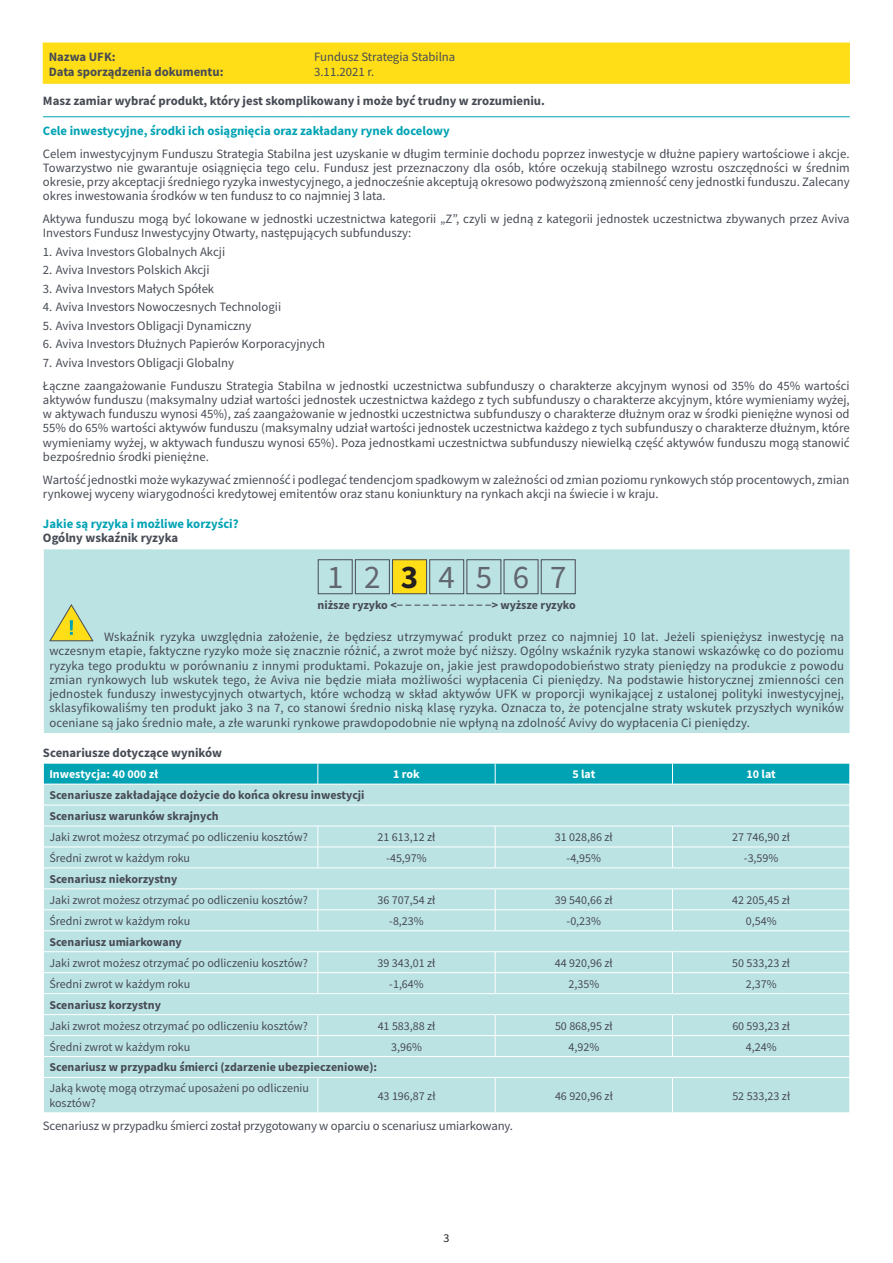
<style>
.page{position:relative;width:893px;height:1263px;background:#fff}
.page>*{position:absolute;margin:0;border:0;box-sizing:border-box;transform-origin:0 0}
.t1{font:33px "Source Sans Pro";letter-spacing:.63em;color:#62666f}
.t2{font:12.75px/14.2px "Source Sans Pro";color:#464b54}
.t3{font:700 12.75px/15.3px "Source Sans Pro";color:#464b54}
.t4{font:700 12.75px "Source Sans Pro";color:#00a3b4}
.t5{font:12px/14.4px "Source Sans Pro";color:#464b54}
.t6{font:700 12px/21px "Source Sans Pro";color:#464b54}
.t7{font:700 12px "Source Sans Pro";color:#fff}
.t8{font:12px "Source Sans Pro";color:#231f20}
.s1{font-weight:700;color:#231f20}
</style>
<div class="page">
<div style="left:43px;top:43px;width:807px;height:41px;background:#ffdd17"></div>
<hr style="left:43px;top:117px;width:265px;height:1px;background:#00a3b4">
<hr style="left:308px;top:117px;width:542px;height:1px;background:#00a3b4">
<div style="left:43px;top:549px;width:807px;height:184px;background:#bce3e4"></div>
<hr style="left:43px;top:549px;width:1px;height:184px;background:#fff">
<div style="left:318px;top:559px;width:35px;height:35px;border:1px solid #464b54"></div>
<div style="left:355px;top:559px;width:35px;height:35px;border:1px solid #464b54"></div>
<div style="left:393px;top:560px;width:34px;height:34px;background:#ffdd17"></div>
<div style="left:392px;top:559px;width:35px;height:35px;border:1px solid #464b54"></div>
<div style="left:429px;top:559px;width:35px;height:35px;border:1px solid #464b54"></div>
<div style="left:466px;top:559px;width:35px;height:35px;border:1px solid #464b54"></div>
<div style="left:504px;top:559px;width:34px;height:35px;border:1px solid #464b54"></div>
<div style="left:541px;top:559px;width:35px;height:35px;border:1px solid #464b54"></div>
<svg style="left:49px;top:604px;width:45px;height:38px"></svg>
<div style="left:44px;top:1078px;width:805px;height:34px;background:#bce3e4"></div>
<hr style="left:318px;top:1078px;width:1px;height:34px;background:#fff">
<svg style="left:43px;top:763px;width:807px;height:314px;background:#b3e0e2"></svg>
<hr style="left:495px;top:1078px;width:1px;height:34px;background:#fff">
<hr style="left:672px;top:1078px;width:1px;height:34px;background:#fff">
<p class="t3" style="left:49px;top:49px;width:176px">Nazwa UFK:<br>Data sporządzenia dokumentu:</p>
<p class="t2" style="left:314px;top:49px;width:143px;line-height:15.3px">Fundusz Strategia Stabilna<br>3.11.2021 r.</p>
<p class="t3" style="left:43px;top:93px;width:504px">Masz zamiar wybrać produkt, który jest skomplikowany i może być trudny w zrozumieniu.</p>
<p class="t4" style="left:43px;top:122px;width:408px">Cele inwestycyjne, środki ich osiągnięcia oraz zakładany rynek docelowy</p>
<p class="t2" style="left:43px;top:146px;width:808px;text-align:justify">Celem inwestycyjnym Funduszu Strategia Stabilna jest uzyskanie w długim terminie dochodu poprzez inwestycje w dłużne papiery wartościowe i akcje.<br>Towarzystwo nie gwarantuje osiągnięcia tego celu. Fundusz jest przeznaczony dla osób, które oczekują stabilnego wzrostu oszczędności w średnim okresie, przy akceptacji średniego ryzyka inwestycyjnego, a jednocześnie akceptują okresowo podwyższoną zmienność ceny jednostki funduszu. Zalecany okres inwestowania środków w ten fundusz to co najmniej 3 lata.</p>
<p class="t2" style="left:43px;top:212px;width:808px">Aktywa funduszu mogą być lokowane w jednostki uczestnictwa kategorii „Z”, czyli w jedną z kategorii jednostek uczestnictwa zbywanych przez Aviva<br>Investors Fundusz Inwestycyjny Otwarty, następujących subfunduszy:</p>
<p class="t2" style="left:43px;top:244px;width:184px">1. Aviva Investors Globalnych Akcji</p>
<p class="t2" style="left:43px;top:263px;width:168px">2. Aviva Investors Polskich Akcji</p>
<p class="t2" style="left:43px;top:281px;width:173px">3. Aviva Investors Małych Spółek</p>
<p class="t2" style="left:43px;top:300px;width:240px">4. Aviva Investors Nowoczesnych Technologii</p>
<p class="t2" style="left:43px;top:318px;width:210px">5. Aviva Investors Obligacji Dynamiczny</p>
<p class="t2" style="left:43px;top:337px;width:284px">6. Aviva Investors Dłużnych Papierów Korporacyjnych</p>
<p class="t2" style="left:43px;top:351px;width:808px;line-height:22.8px">7. Aviva Investors Obligacji Globalny<br>Łączne zaangażowanie Funduszu Strategia Stabilna w jednostki uczestnictwa subfunduszy o charakterze akcyjnym wynosi od 35% do 45% wartości</p>
<p class="t2" style="left:43px;top:392px;width:808px;text-align:justify">aktywów funduszu (maksymalny udział wartości jednostek uczestnictwa każdego z tych subfunduszy o charakterze akcyjnym, które wymieniamy wyżej, w aktywach funduszu wynosi 45%), zaś zaangażowanie w jednostki uczestnictwa subfunduszy o charakterze dłużnym oraz w środki pieniężne wynosi od 55% do 65% wartości aktywów funduszu (maksymalny udział wartości jednostek uczestnictwa każdego z tych subfunduszy o charakterze dłużnym, które wymieniamy wyżej, w aktywach funduszu wynosi 65%). Poza jednostkami uczestnictwa subfunduszy niewielką część aktywów funduszu mogą stanowić bezpośrednio środki pieniężne.</p>
<p class="t2" style="left:43px;top:472px;width:808px">Wartość jednostki może wykazywać zmienność i podlegać tendencjom spadkowym w zależności od zmian poziomu rynkowych stóp procentowych, zmian rynkowej wyceny wiarygodności kredytowej emitentów oraz stanu koniunktury na rynkach akcji na świecie i w kraju.</p>
<p class="t4" style="left:43px;top:515px;width:197px">Jakie są ryzyka i możliwe korzyści?</p>
<p class="t3" style="left:43px;top:530px;width:137px">Ogólny wskaźnik ryzyka</p>
<h1 class="t1" style="left:327px;top:556px;width:241px">12<span class="s1">3</span>4567</h1>
<p class="t6" style="left:318px;top:594px;width:260px">niższe ryzyko &lt;_ _ _ _ _ _ _ _ _ _ _&gt; wyższe ryzyko</p>
<p class="t2" style="left:49px;top:630px;width:796px;text-align:justify;text-indent:55px">Wskaźnik ryzyka uwzględnia założenie, że będziesz utrzymywać produkt przez co najmniej 10 lat. Jeżeli spieniężysz inwestycję na wczesnym etapie, faktyczne ryzyko może się znacznie różnić, a zwrot może być niższy. Ogólny wskaźnik ryzyka stanowi wskazówkę co do poziomu ryzyka tego produktu w porównaniu z innymi produktami. Pokazuje on, jakie jest prawdopodobieństwo straty pieniędzy na produkcie z powodu zmian rynkowych lub wskutek tego, że Aviva nie będzie miała możliwości wypłacenia Ci pieniędzy. Na podstawie historycznej zmienności cen jednostek funduszy inwestycyjnych otwartych, które wchodzą w skład aktywów UFK w proporcji wynikającej z ustalonej polityki inwestycyjnej, sklasyfikowaliśmy ten produkt jako 3 na 7, co stanowi średnio niską klasę ryzyka. Oznacza to, że potencjalne straty wskutek przyszłych wyników oceniane są jako średnio małe, a złe warunki rynkowe prawdopodobnie nie wpłyną na zdolność Avivy do wypłacenia Ci pieniędzy.</p>
<p class="t3" style="left:43px;top:745px;width:181px">Scenariusze dotyczące wyników</p>
<p class="t7" style="left:49px;top:766px;width:110px">Inwestycja: 40 000 zł</p>
<p class="t7" style="left:393px;top:766px;width:28px">1 rok</p>
<p class="t7" style="left:572px;top:766px;width:24px">5 lat</p>
<p class="t7" style="left:746px;top:766px;width:31px">10 lat</p>
<p class="t6" style="left:49px;top:784px;width:317px">Scenariusze zakładające dożycie do końca okresu inwestycji<br>Scenariusz warunków skrajnych</p>
<p class="t5" style="left:49px;top:830px;width:260px">Jaki zwrot możesz otrzymać po odliczeniu kosztów?</p>
<p class="t5" style="left:378px;top:830px;width:59px">21 613,12 zł</p>
<p class="t5" style="left:555px;top:830px;width:59px">31 028,86 zł</p>
<p class="t5" style="left:732px;top:830px;width:59px">27 746,90 zł</p>
<p class="t5" style="left:49px;top:851px;width:142px">Średni zwrot w każdym roku</p>
<p class="t5" style="left:386px;top:851px;width:42px">-45,97%</p>
<p class="t5" style="left:567px;top:851px;width:36px">-4,95%</p>
<p class="t5" style="left:744px;top:851px;width:36px">-3,59%</p>
<p class="t6" style="left:49px;top:868px;width:129px">Scenariusz niekorzystny</p>
<p class="t5" style="left:49px;top:892px;width:260px">Jaki zwrot możesz otrzymać po odliczeniu kosztów?</p>
<p class="t5" style="left:378px;top:892px;width:59px">36 707,54 zł</p>
<p class="t5" style="left:555px;top:892px;width:59px">39 540,66 zł</p>
<p class="t5" style="left:732px;top:892px;width:59px">42 205,45 zł</p>
<p class="t5" style="left:49px;top:913px;width:142px">Średni zwrot w każdym roku</p>
<p class="t5" style="left:389px;top:913px;width:36px">-8,23%</p>
<p class="t5" style="left:567px;top:913px;width:36px">-0,23%</p>
<p class="t5" style="left:746px;top:913px;width:32px">0,54%</p>
<p class="t6" style="left:49px;top:931px;width:134px">Scenariusz umiarkowany</p>
<p class="t5" style="left:49px;top:955px;width:260px">Jaki zwrot możesz otrzymać po odliczeniu kosztów?</p>
<p class="t5" style="left:378px;top:955px;width:59px">39 343,01 zł</p>
<p class="t5" style="left:555px;top:955px;width:59px">44 920,96 zł</p>
<p class="t5" style="left:732px;top:955px;width:59px">50 533,23 zł</p>
<p class="t5" style="left:49px;top:976px;width:142px">Średni zwrot w każdym roku</p>
<p class="t5" style="left:389px;top:976px;width:36px">-1,64%</p>
<p class="t5" style="left:568px;top:976px;width:32px">2,35%</p>
<p class="t5" style="left:746px;top:976px;width:32px">2,37%</p>
<p class="t6" style="left:49px;top:994px;width:113px">Scenariusz korzystny</p>
<p class="t5" style="left:49px;top:1018px;width:260px">Jaki zwrot możesz otrzymać po odliczeniu kosztów?</p>
<p class="t5" style="left:378px;top:1018px;width:59px">41 583,88 zł</p>
<p class="t5" style="left:555px;top:1018px;width:59px">50 868,95 zł</p>
<p class="t5" style="left:732px;top:1018px;width:59px">60 593,23 zł</p>
<p class="t5" style="left:49px;top:1039px;width:142px">Średni zwrot w każdym roku</p>
<p class="t5" style="left:391px;top:1039px;width:32px">3,96%</p>
<p class="t5" style="left:568px;top:1039px;width:32px">4,92%</p>
<p class="t5" style="left:746px;top:1039px;width:32px">4,24%</p>
<p class="t6" style="left:49px;top:1057px;width:329px">Scenariusz w przypadku śmierci (zdarzenie ubezpieczeniowe):</p>
<p class="t5" style="left:49px;top:1081px;width:261px">Jaką kwotę mogą otrzymać uposażeni po odliczeniu kosztów?</p>
<p class="t5" style="left:378px;top:1088px;width:59px">43 196,87 zł</p>
<p class="t5" style="left:555px;top:1088px;width:59px">46 920,96 zł</p>
<p class="t5" style="left:732px;top:1088px;width:59px">52 533,23 zł</p>
<p class="t2" style="left:43px;top:1118px;width:472px">Scenariusz w przypadku śmierci został przygotowany w oparciu o scenariusz umiarkowany.</p>
<p class="t8" style="left:443px;top:1230px;width:7px">3</p>
</div>
